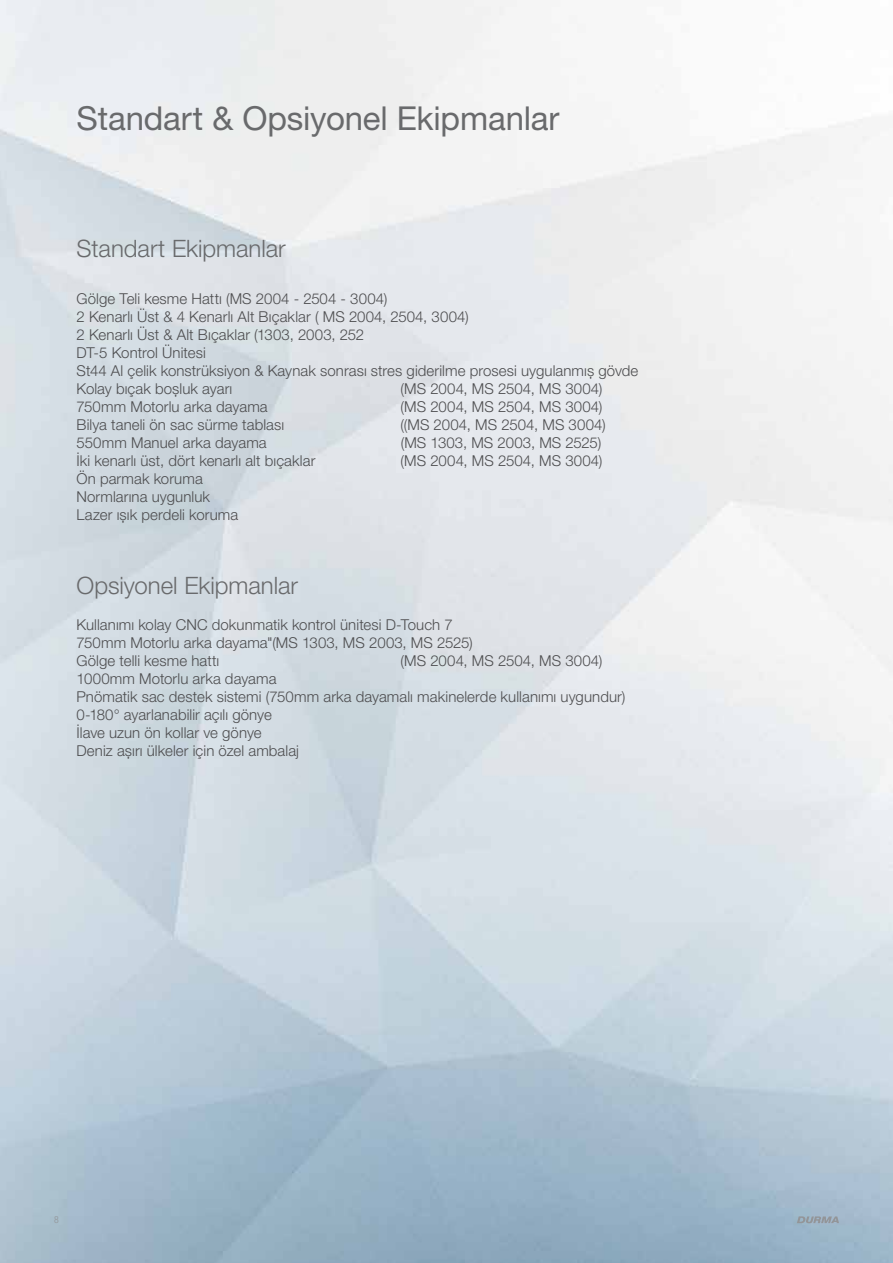
<style>
.page{position:relative;width:893px;height:1263px;background:#fff}
.page>*{position:absolute;margin:0;border:0;box-sizing:border-box;transform-origin:0 0}
.t1{font:33px "Helvetica Neue LT Pro";letter-spacing:-.005em;color:#696a6c}
.t2{font:300 24px "Helvetica Neue LT Pro";color:#696a6c}
.t3{font:300 15px/18px "Helvetica Neue LT Pro";letter-spacing:.005em;color:#4d4d4f}
.t4{font:300 condensed 9.75px "Helvetica Neue LT Pro";color:#939598}
</style>
<div class="page">
<svg style="left:797px;top:1216px;width:42px;height:7px"></svg>
<h1 class="t1" style="left:77px;top:98px;width:484px">Standart &amp; Opsiyonel Ekipmanlar</h1>
<h2 class="t2" style="left:77px;top:234px;width:211px">Standart Ekipmanlar</h2>
<p class="t3" style="left:77px;top:290px;width:563px">Gölge Teli kesme Hattı (MS 2004 - 2504 - 3004)<br>2 Kenarlı Üst &amp; 4 Kenarlı Alt Bıçaklar ( MS 2004, 2504, 3004)<br>2 Kenarlı Üst &amp; Alt Bıçaklar (1303, 2003, 252<br>DT-5 Kontrol Ünitesi<br>St44 Al çelik konstrüksiyon &amp; Kaynak sonrası stres giderilme prosesi uygulanmış gövde Kolay bıçak boşluk ayarı</p>
<p class="t3" style="left:401px;top:380px;width:203px">(MS 2004, MS 2504, MS 3004)</p>
<p class="t3" style="left:77px;top:398px;width:193px">750mm Motorlu arka dayama</p>
<p class="t3" style="left:401px;top:398px;width:203px">(MS 2004, MS 2504, MS 3004)</p>
<p class="t3" style="left:77px;top:416px;width:209px">Bilya taneli ön sac sürme tablası</p>
<p class="t3" style="left:401px;top:416px;width:207px">((MS 2004, MS 2504, MS 3004)</p>
<p class="t3" style="left:77px;top:434px;width:192px">550mm Manuel arka dayama</p>
<p class="t3" style="left:401px;top:434px;width:202px">(MS 1303, MS 2003, MS 2525)</p>
<p class="t3" style="left:77px;top:452px;width:240px">İki kenarlı üst, dört kenarlı alt bıçaklar</p>
<p class="t3" style="left:401px;top:452px;width:203px">(MS 2004, MS 2504, MS 3004)</p>
<p class="t3" style="left:77px;top:470px;width:163px">Ön parmak koruma<br>Normlarına uygunluk<br>Lazer ışık perdeli koruma</p>
<h2 class="t2" style="left:77px;top:571px;width:223px">Opsiyonel Ekipmanlar</h2>
<p class="t3" style="left:77px;top:615px;width:398px">Kullanımı kolay CNC dokunmatik kontrol ünitesi D-Touch 7<br>750mm Motorlu arka dayama"(MS 1303, MS 2003, MS 2525)<br>Gölge telli kesme hattı</p>
<p class="t3" style="left:401px;top:651px;width:203px">(MS 2004, MS 2504, MS 3004)</p>
<p class="t3" style="left:77px;top:669px;width:550px">1000mm Motorlu arka dayama<br>Pnömatik sac destek sistemi (750mm arka dayamalı makinelerde kullanımı uygundur)<br>0-180° ayarlanabilir açılı gönye<br>İlave uzun ön kollar ve gönye<br>Deniz aşırı ülkeler için özel ambalaj</p>
<p class="t4" style="left:54px;top:1214px;width:6px">8</p>
</div>
